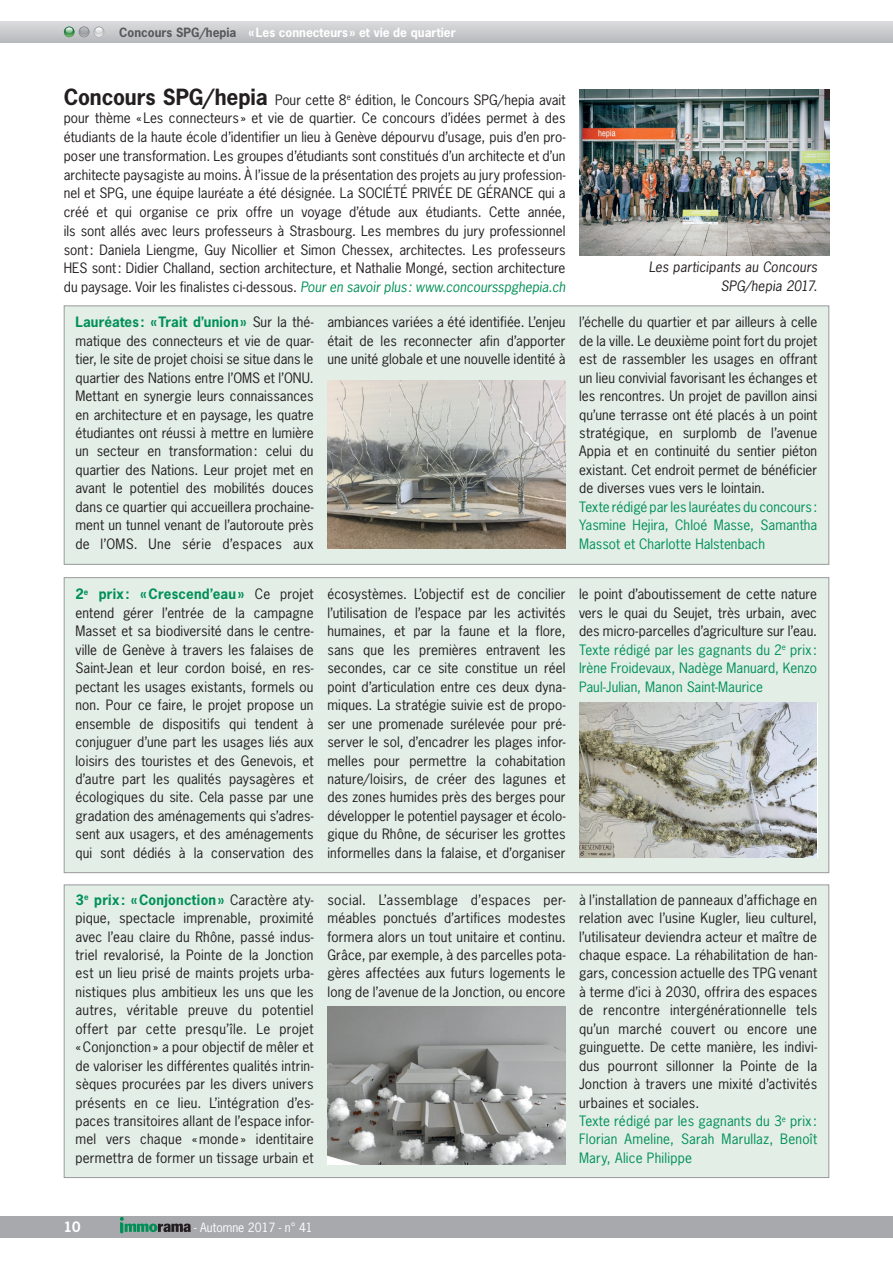
<style>
.page{position:relative;width:893px;height:1263px;background:#fff}
.page>*{position:absolute;margin:0;border:0;box-sizing:border-box;transform-origin:0 0}
._03_Sous_titre{font:13.5px/18.5px "News Gothic Std";letter-spacing:.01em;color:#231f20;text-align:justify}
._02_Texte{font:13.5px/18.8px "News Gothic Std";letter-spacing:.005em;color:#231f20;text-align:justify}
._03_Sous_titre-2{font:13.5px/18.5px "News Gothic Std";letter-spacing:.01em;color:#009057;text-align:justify}
._09_Légende{font:italic 13.5px/18.8px "News Gothic Std";letter-spacing:.01em;color:#231f20;text-align:right}
.Pied_de_page_gauche{font:700 13.5px "News Gothic Std";color:#fff}
.Tetiere_page_gauche{font:700 12px "News Gothic Std";color:#fff}
.Pied_de_page_gauche-2{font:12px "News Gothic Std";color:#fff}
.s1{color:#57585a}
.s2{font-weight:700;font-size:21px}
.s3{font-style:italic;color:#009057}
.s4{font-weight:700;color:#009057}
.s5{color:#009057}
</style>
<div class="page">
<div style="left:0;top:21px;width:893px;height:22px;background:linear-gradient(to bottom,#dcdcde,#b9babd)"></div>
<div style="left:0;top:1216px;width:893px;height:21px;background:#a8a9ad"></div>
<svg style="left:64px;top:27px;width:40px;height:10px"></svg>
<svg style="left:120px;top:1217px;width:71px;height:16px"></svg>
<div style="left:64px;top:577px;width:765px;height:296px;background:#e3eee7;border:1px solid #97999c"></div>
<div style="left:64px;top:884px;width:765px;height:294px;background:#e3eee7;border:1px solid #97999c"></div>
<div style="left:64px;top:305px;width:765px;height:260px;background:#e3eee7;border:1px solid #97999c"></div>
<img style="left:327px;top:381px;width:239px;height:168px">
<img style="left:327px;top:1007px;width:239px;height:157px">
<img style="left:579px;top:703px;width:237px;height:154px">
<img style="left:579px;top:89px;width:250px;height:166px">
<p class="Tetiere_page_gauche" style="left:119px;top:24px;width:338px"><span class="s1">Concours SPG/hepia</span> «Les connecteurs » et vie de quartier</p>
<p class="_02_Texte" style="left:64px;top:90px;width:503px"><span class="s2">Concours SPG/hepia</span> Pour cette 8<sup>e</sup> édition, le Concours SPG/hepia avait pour thème «Les connecteurs» et vie de quartier. Ce concours d’idées permet à des étudiants de la haute école d’identifier un lieu à Genève dépourvu d’usage, puis d’en pro&shy;poser une transformation. Les groupes d’étudiants sont constitués d’un architecte et d’un architecte paysagiste au moins. À l’issue de la présentation des projets au jury profession&shy;nel et SPG, une équipe lauréate a été désignée. La SOCIÉTÉ PRIVÉE DE GÉRANCE qui a créé et qui organise ce prix offre un voyage d’étude aux étudiants. Cette année, ils sont allés avec leurs professeurs à Strasbourg. Les membres du jury professionnel sont: Daniela Liengme, Guy Nicollier et Simon Chessex, architectes. Les professeurs HES sont: Didier Challand, section architecture, et Nathalie Mongé, section architecture du paysage. Voir les finalistes ci-dessous. <span class="s3">Pour en savoir plus: www.concoursspghepia.ch</span></p>
<p class="_09_Légende" style="left:649px;top:258px;width:170px">Les participants au Concours<br>SPG/hepia 2017.</p>
<p class="_03_Sous_titre" style="left:75px;top:313px;width:240px"><span class="s4">Lauréates: «Trait d’union»</span> Sur la thé&shy;matique des connecteurs et vie de quar&shy;tier, le site de projet choisi se situe dans le quartier des Nations entre l’OMS et l’ONU.<br>Mettant en synergie leurs connaissances en architecture et en paysage, les quatre étudiantes ont réussi à mettre en lumière un secteur en transformation: celui du quartier des Nations. Leur projet met en avant le potentiel des mobilités douces dans ce quartier qui accueillera prochaine&shy;ment un tunnel venant de l’autoroute près de l’OMS. Une série d’espaces aux</p>
<p class="_03_Sous_titre" style="left:327px;top:313px;width:240px">ambiances variées a été identifiée. L’enjeu était de les reconnecter afin d’apporter une unité globale et une nouvelle identité à</p>
<p class="_03_Sous_titre" style="left:579px;top:313px;width:240px">l’échelle du quartier et par ailleurs à celle de la ville. Le deuxième point fort du projet est de rassembler les usages en offrant un lieu convivial favorisant les échanges et les rencontres. Un projet de pavillon ainsi qu’une terrasse ont été placés à un point stratégique, en surplomb de l’avenue Appia et en continuité du sentier piéton existant. Cet endroit permet de bénéficier de diverses vues vers le lointain.</p>
<p class="_03_Sous_titre-2" style="left:579px;top:497px;width:240px">Texte rédigé par les lauréates du concours:<br>Yasmine Hejira, Chloé Masse, Samantha Massot et Charlotte Halstenbach</p>
<p class="_03_Sous_titre" style="left:75px;top:585px;width:240px"><span class="s4">2</span><sup>e</sup> <span class="s4">prix: «Crescend’eau»</span> Ce projet entend gérer l’entrée de la campagne Masset et sa biodiversité dans le centre&shy;ville de Genève à travers les falaises de Saint-Jean et leur cordon boisé, en res&shy;pectant les usages existants, formels ou non. Pour ce faire, le projet propose un ensemble de dispositifs qui tendent à conjuguer d’une part les usages liés aux loisirs des touristes et des Genevois, et d’autre part les qualités paysagères et écologiques du site. Cela passe par une gradation des aménagements qui s’adres&shy;sent aux usagers, et des aménagements qui sont dédiés à la conservation des</p>
<p class="_03_Sous_titre" style="left:327px;top:585px;width:240px">écosystèmes. L’objectif est de concilier l’utilisation de l’espace par les activités humaines, et par la faune et la flore, sans que les premières entravent les secondes, car ce site constitue un réel point d’articulation entre ces deux dyna&shy;miques. La stratégie suivie est de propo&shy;ser une promenade surélevée pour pré&shy;server le sol, d’encadrer les plages infor&shy;melles pour permettre la cohabitation nature/loisirs, de créer des lagunes et des zones humides près des berges pour développer le potentiel paysager et écolo&shy;gique du Rhône, de sécuriser les grottes informelles dans la falaise, et d’organiser</p>
<p class="_03_Sous_titre" style="left:579px;top:585px;width:240px">le point d’aboutissement de cette nature vers le quai du Seujet, très urbain, avec des micro-parcelles d’agriculture sur l’eau.<br><span class="s5">Texte rédigé par les gagnants du 2</span><sup>e</sup> <span class="s5">prix :<br>Irène Froidevaux, Nadège Manuard, Kenzo Paul-Julian, Manon Saint-Maurice</span></p>
<p class="_03_Sous_titre" style="left:75px;top:890px;width:240px"><span class="s4">3</span><sup>e</sup> <span class="s4">prix: «Conjonction»</span> Caractère aty&shy;pique, spectacle imprenable, proximité avec l’eau claire du Rhône, passé indus&shy;triel revalorisé, la Pointe de la Jonction est un lieu prisé de maints projets urba&shy;nistiques plus ambitieux les uns que les autres, véritable preuve du potentiel offert par cette presqu’île. Le projet «Conjonction» a pour objectif de mêler et de valoriser les différentes qualités intrin&shy;sèques procurées par les divers univers présents en ce lieu. L’intégration d’es&shy;paces transitoires allant de l’espace infor&shy;mel vers chaque «monde» identitaire permettra de former un tissage urbain et</p>
<p class="_03_Sous_titre" style="left:327px;top:890px;width:240px">social. L’assemblage d’espaces per&shy;méables ponctués d’artifices modestes formera alors un tout unitaire et continu.<br>Grâce, par exemple, à des parcelles pota&shy;gères affectées aux futurs logements le long de l’avenue de la Jonction, ou encore</p>
<p class="_03_Sous_titre" style="left:579px;top:890px;width:240px">à l’installation de panneaux d’affichage en relation avec l’usine Kugler, lieu culturel, l’utilisateur deviendra acteur et maître de chaque espace. La réhabilitation de han&shy;gars, concession actuelle des TPG venant à terme d’ici à 2030, offrira des espaces de rencontre intergénérationnelle tels qu’un marché couvert ou encore une guinguette. De cette manière, les indivi&shy;dus pourront sillonner la Pointe de la Jonction à travers une mixité d’activités urbaines et sociales.</p>
<p class="_03_Sous_titre-2" style="left:579px;top:1111px;width:240px">Texte rédigé par les gagnants du 3<sup>e</sup> prix :<br>Florian Ameline, Sarah Marullaz, Benoît Mary, Alice Philippe</p>
<p class="Pied_de_page_gauche" style="left:64px;top:1218px;width:18px">10</p>
<p class="Pied_de_page_gauche-2" style="left:194px;top:1219px;width:120px">- Automne 2017 - n° 41</p>
</div>
